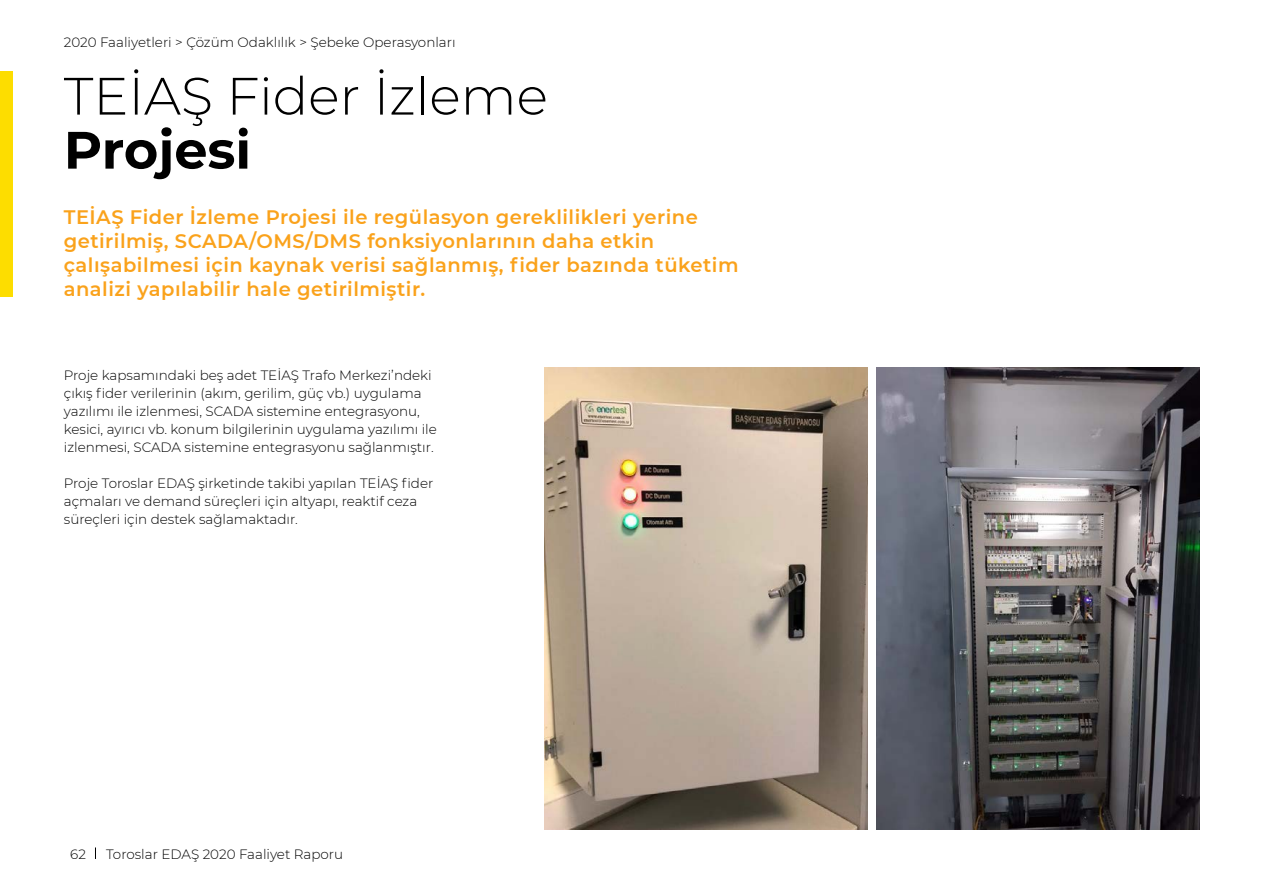
<style>
.page{position:relative;width:1263px;height:893px;background:#fff}
.page>*{position:absolute;margin:0;border:0;box-sizing:border-box;transform-origin:0 0}
.t1{font:300 52.5px "Montserrat";color:#000}
.t2{font:700 52.5px "Montserrat";color:#000}
.t3{font:600 19.5px/24px "Montserrat";letter-spacing:.025em;color:#faa21b}
.t4{font:300 13.5px/18px "Montserrat";color:#000}
</style>
<div class="page">
<svg style="left:95px;top:847px;width:1px;height:12px"></svg>
<div style="left:0;top:71px;width:13px;height:225px;background:#fddd00"></div>
<img style="left:544px;top:367px;width:324px;height:462px">
<img style="left:876px;top:367px;width:323px;height:462px">
<p class="t4" style="left:64px;top:33px;width:393px">2020 Faaliyetleri &gt; Çözüm Odaklılık &gt; Şebeke Operasyonları</p>
<h1 class="t1" style="left:64px;top:60px;width:486px">TEİAŞ Fider İzleme</h1>
<h1 class="t2" style="left:64px;top:112px;width:189px">Projesi</h1>
<p class="t3" style="left:64px;top:204px;width:676px">TEİAŞ Fider İzleme Projesi ile regü lasyon gereklilikleri yerine getirilmiş, SCADA/OMS/DMS fonksiyonlarının daha etkin çalışabilmesi için kaynak verisi sağlanmış, fider bazında tü ketim analizi yapılabilir hale getirilmiştir.</p>
<p class="t4" style="left:64px;top:366px;width:374px">Proje kapsamındaki beş adet TEİAŞ Trafo Merkezi’ndeki çıkış fider verilerinin (akım, gerilim, güç vb.) uygulama yazılımı ile izlenmesi, SCADA sistemine entegrasyonu, kesici, ayırıcı vb. konum bilgilerinin uygulama yazılımı ile izlenmesi, SCADA sistemine entegrasyonu sağlanmıştır.</p>
<p class="t4" style="left:64px;top:474px;width:371px">Proje Toroslar EDAŞ şirketinde takibi yapılan TEİAŞ fider açmaları ve demand süreçleri için altyapı, reaktif ceza süreçleri için destek sağlamaktadır.</p>
<p class="t4" style="left:70px;top:845px;width:17px">62</p>
<p class="t4" style="left:106px;top:845px;width:239px">Toroslar EDAŞ 2020 Faaliyet Raporu</p>
</div>
